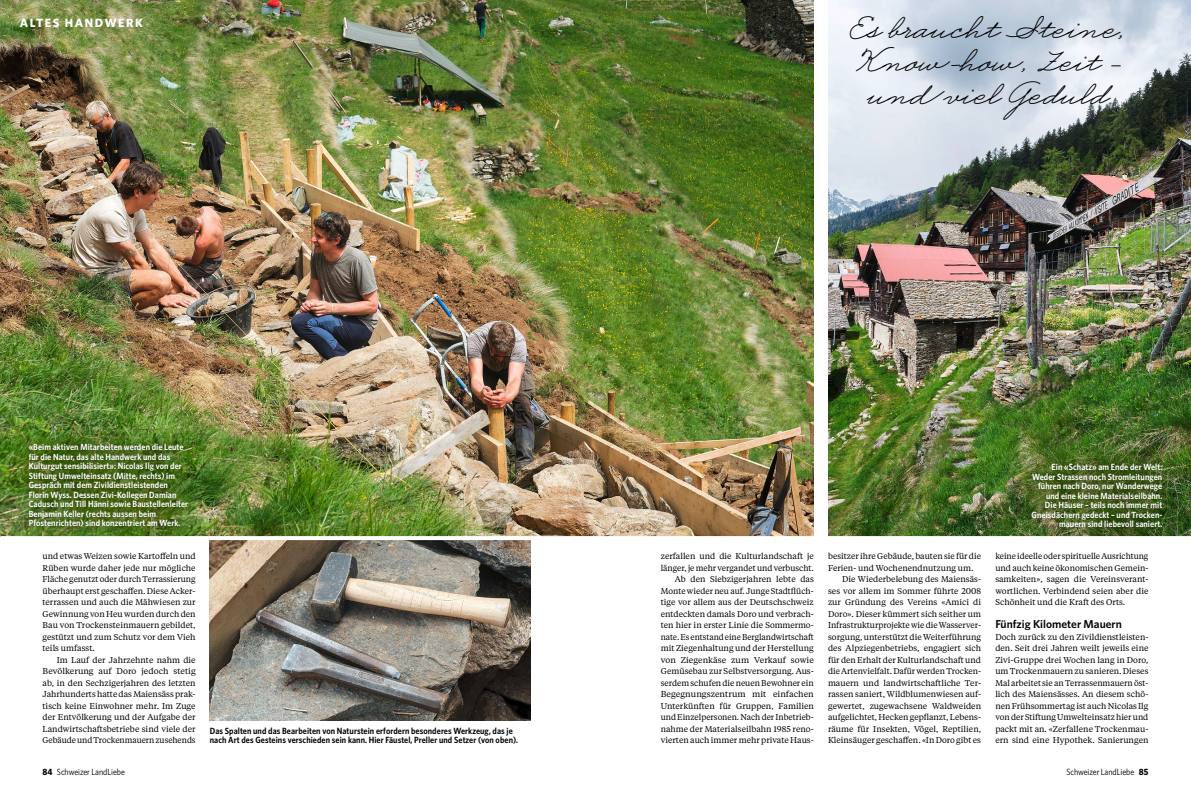
<style>
.page{position:relative;width:1191px;height:800px;background:#fff}
.page>*{position:absolute;margin:0;border:0;box-sizing:border-box;transform-origin:0 0}
._450_Story_UT_30_BPe{font:700 30px/33px "Business Penmanship";color:#000;text-align:center}
._100_Rub_14_WhiSemib{font:700 12px "Whitney";letter-spacing:.125em;color:#fff}
._553_Story_ZT_11_5_W{font:600 11.5px "Whitney";color:#000}
._621_Leg_9_WhiNarSem{font:600 9px/9.5px "Whitney Narrow";letter-spacing:.01em;color:#fff;text-align:right}
._621_Leg_9_WhiNarSem-2{font:600 9px/9.5px "Whitney Narrow";letter-spacing:.01em;color:#000}
.t1{font:9px "Whitney Narrow";color:#000}
._552_Story_Txt_8_4_T{font:8.4px/11.5px "Tiempos Text";color:#000;text-align:justify}
._551_Story_Txt_8_4_T{font:8.4px/11.5px "Tiempos Text";color:#000;text-align:justify}
.s1{font-weight:700}
</style>
<div class="page">
<img style="left:828px;top:0;width:363px;height:536px">
<img style="left:0;top:0;width:814px;height:536px">
<img style="left:210px;top:540px;width:320px;height:180px">
<svg style="left:1px;top:536px;width:1190px;height:1px"></svg>
<svg style="left:1023px;top:444px;width:148px;height:81px;background:#4f6a2c"></svg>
<svg style="left:18px;top:432px;width:178px;height:104px;background:#557a28"></svg>
<div style="left:1026px;top:458px;width:141px;height:74px;background:#000;opacity:.5"></div>
<div style="left:24px;top:438px;width:169px;height:93px;background:#000;opacity:.5"></div>
<p class="_100_Rub_14_WhiSemib" style="left:20px;top:14px;width:124px">ALTES HANDWERK</p>
<p class="_621_Leg_9_WhiNarSem" style="left:29px;top:442px;width:161px;text-align:left">«Beim aktiven Mitarbeiten werden die Leute für die Natur, das alte Handwerk und das Kulturgut sensibilisiert»: Nicolas Ilg von der Stiftung Umwelteinsatz (Mitte, rechts) im Gespräch mit dem Zivildienstleistenden Florin Wyss. Dessen Zivi-Kollegen Damian Cadusch und Till Hänni sowie Baustellenleiter Benjamin Keller (rechts aussen beim Pfostenrichten) sind konzentriert am Werk.</p>
<p class="_552_Story_Txt_8_4_T" style="left:43px;top:550px;width:155px">und etwas Weizen sowie Kartoffeln und Rüben wurde daher jede nur mögliche Fläche genutzt oder durch Terrassierung überhaupt erst geschaffen. Diese Acker&shy;terrassen und auch die Mähwiesen zur Gewinnung von Heu wurden durch den Bau von Trockensteinmauern gebildet, gestützt und zum Schutz vor dem Vieh teils umfasst.</p>
<p class="_552_Story_Txt_8_4_T" style="left:43px;top:653px;width:155px;text-indent:14px">Im Lauf der Jahrzehnte nahm die Bevölkerung auf Doro jedoch stetig ab, in den Sechzigerjahren des letzten Jahrhunderts hatte das Maiensäss prak&shy;tisch keine Einwohner mehr. Im Zuge der Entvölkerung und der Aufgabe der Landwirtschaftsbetriebe sind viele der Gebäude und Trockenmauern zusehends</p>
<p class="_621_Leg_9_WhiNarSem-2" style="left:210px;top:725px;width:310px">Das Spalten und das Bearbeiten von Naturstein erfordern besonderes Werkzeug, das je nach Art des Gesteins verschieden sein kann. Hier Fäustel, Preller und Setzer (von oben).</p>
<p class="_450_Story_UT_30_BPe" style="left:850px;top:10px;width:278px">Es braucht Steine,<br>Know-how, Zeit – und viel Geduld</p>
<p class="_552_Story_Txt_8_4_T" style="left:660px;top:550px;width:155px">zerfallen und die Kulturlandschaft je länger, je mehr vergandet und verbuscht.</p>
<p class="_552_Story_Txt_8_4_T" style="left:660px;top:573px;width:155px;text-indent:14px">Ab den Siebzigerjahren lebte das Monte wieder neu auf. Junge Stadtflüch&shy;tige vor allem aus der Deutschschweiz entdeckten damals Doro und verbrach&shy;ten hier in erster Linie die Sommermo&shy;nate. Es entstand eine Berglandwirtschaft mit Ziegenhaltung und der Herstellung von Ziegenkäse zum Verkauf sowie Gemüsebau zur Selbstversorgung. Aus&shy;serdem schufen die neuen Bewohner ein Begegnungszentrum mit einfachen Unterkünften für Gruppen, Familien und Einzelpersonen. Nach der Inbetrieb&shy;nahme der Materialseilbahn 1985 reno&shy;vierten auch immer mehr private Haus-</p>
<p class="_552_Story_Txt_8_4_T" style="left:828px;top:550px;width:155px">besitzer ihre Gebäude, bauten sie für die<br>Ferien- und Wochenendnutzung um.</p>
<p class="_552_Story_Txt_8_4_T" style="left:828px;top:573px;width:155px;text-indent:14px">Die Wiederbelebung des Maiensäs&shy;ses vor allem im Sommer führte 2008 zur Gründung des Vereins «Amici di Doro». Dieser kümmert sich seither um Infrastrukturprojekte wie die Wasserver&shy;sorgung, unterstützt die Weiterführung des Alpziegenbetriebs, engagiert sich für den Erhalt der Kulturlandschaft und die Artenvielfalt. Dafür werden Trocken&shy;mauern und landwirtschaftliche Ter&shy;rassen saniert, Wildblumenwiesen auf&shy;gewertet, zugewachsene Waldweiden aufgelichtet, Hecken gepflanzt, Lebens&shy;räume für Insekten, Vögel, Reptilien, Kleinsäuger geschaffen. «In Doro gibt es</p>
<p class="_621_Leg_9_WhiNarSem" style="left:1031px;top:462px;width:132px">Ein «Schatz» am Ende der Welt:<br>Weder Strassen noch Stromleitungen führen nach Doro, nur Wanderwege und eine kleine Materialseilbahn.<br>Die Häuser – teils noch immer mit Gneisdächern gedeckt – und Trocken&shy;mauern sind liebevoll saniert.</p>
<p class="_552_Story_Txt_8_4_T" style="left:995px;top:550px;width:155px">keine ideelle oder spirituelle Ausrichtung und auch keine ökonomischen Gemein&shy;samkeiten», sagen die Vereinsverant&shy;wortlichen. Verbindend seien aber die Schönheit und die Kraft des Orts.</p>
<p class="_553_Story_ZT_11_5_W" style="left:995px;top:616px;width:128px">Fünfzig Kilometer Mauern</p>
<p class="_551_Story_Txt_8_4_T" style="left:995px;top:630px;width:155px">Doch zurück zu den Zivildienstleisten&shy;den. Seit drei Jahren weilt jeweils eine Zivi-Gruppe drei Wochen lang in Doro, um Trockenmauern zu sanieren. Dieses Mal arbeitet sie an Terrassenmauern öst&shy;lich des Maiensässes. An diesem schö&shy;nen Frühsommertag ist auch Nicolas Ilg von der Stiftung Umwelteinsatz hier und packt mit an. «Zerfallene Trockenmau&shy;ern sind eine Hypothek. Sanierungen</p>
<p class="t1" style="left:43px;top:766px;width:84px"><span class="s1">84</span> Schweizer LandLiebe</p>
<p class="t1" style="left:1066px;top:766px;width:84px">Schweizer LandLiebe <span class="s1">85</span></p>
</div>
